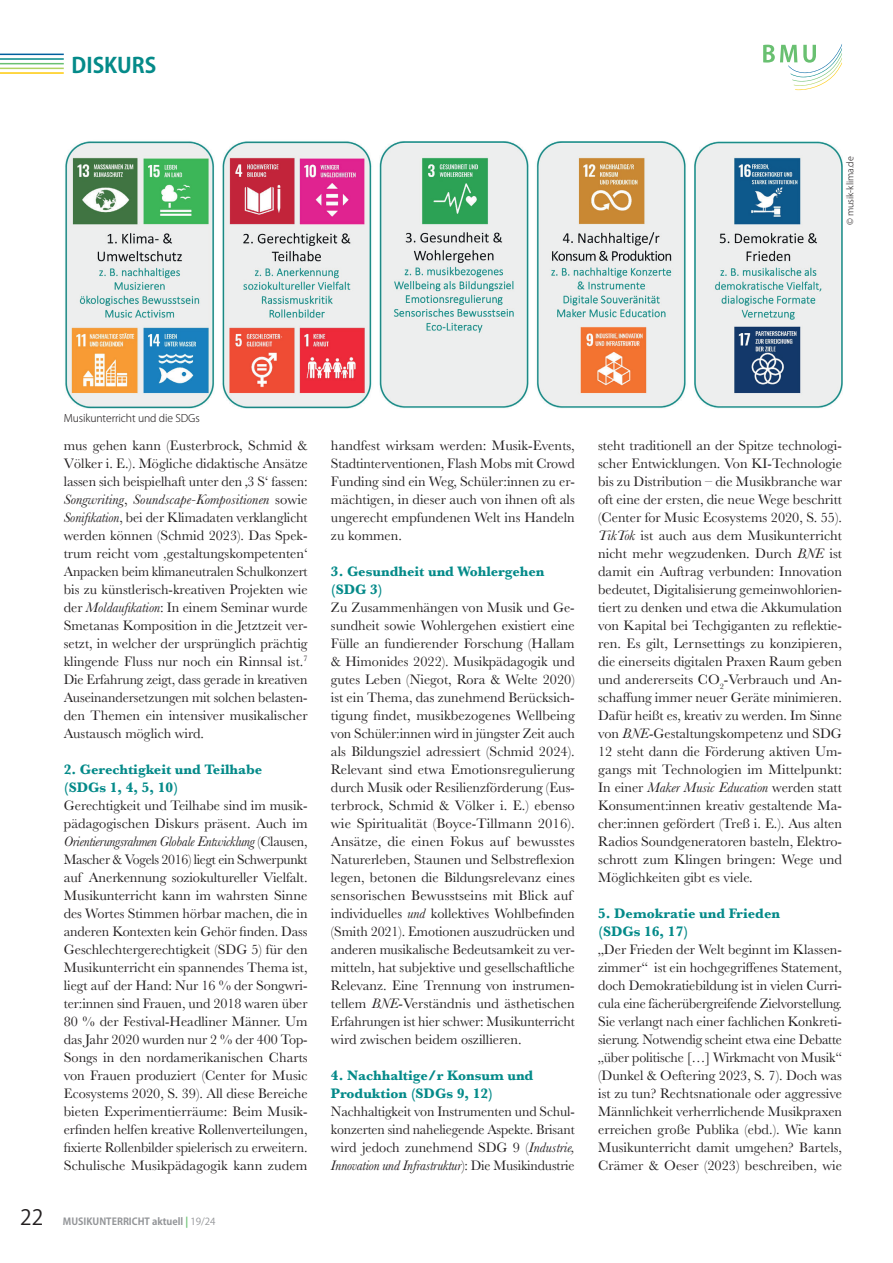
<style>
.page{position:relative;width:893px;height:1263px;background:#fff}
.page>*{position:absolute;margin:0;border:0;box-sizing:border-box;transform-origin:0 0}
.t1{font:700 21px "Koz Go Pro";color:#048a89}
.t2{font:14.25px/18px "Baskerville";color:#231f20;text-align:justify}
.t3{font:700 14.25px/18px "Baskerville";color:#048a89}
.t4{font:300 10.5px "Koz Go Pro";letter-spacing:-.01em;color:#231f20}
.t5{font:700 9.75px "Koz Go Pro";color:#939598}
.t6{font:300 9px "Koz Go Pro";color:#231f20}
.s1{font-style:italic}
.s2{font-weight:400;font-size:21px;color:#231f20}
.s3{color:#69c071}
.s4{font-weight:400}
</style>
<div class="page">
<hr style="left:0;top:72px;width:64px;height:2px;background:#feca0a">
<hr style="left:0;top:68px;width:64px;height:1px;background:#b0d360">
<hr style="left:0;top:63px;width:64px;height:1px;background:#69c071">
<hr style="left:0;top:58px;width:64px;height:2px;background:#048a89">
<hr style="left:0;top:54px;width:64px;height:1px;background:#00609e">
<svg style="left:763px;top:44px;width:79px;height:46px"></svg>
<img style="left:65px;top:141px;width:778px;height:268px">
<h1 class="t1" style="left:72px;top:51px;width:86px">DISKURS</h1>
<p class="t6" style="left:844px;top:225px;width:71px;rotate:-90deg">© musik-klima.de</p>
<p class="t4" style="left:64px;top:412px;width:137px">Musikunterricht und die SDGs</p>
<p class="t2" style="left:64px;top:437px;width:245px">mus gehen kann (Eusterbrock, Schmid &amp; Völker i. E.). Mögliche didaktische Ansätze lassen sich beispielhaft unter den ‚3 S‘ fassen:<br><span class="s1">Songwriting</span>, <span class="s1">Soundscape-Kompositionen</span> sowie <span class="s1">Sonifikation</span>, bei der Klimadaten verklanglicht werden können (Schmid 2023). Das Spek&shy;trum reicht vom ,gestaltungskompetenten‘ Anpacken beim klimaneutralen Schulkonzert bis zu künstlerisch-kreativen Projekten wie der <span class="s1">Moldaufikation</span>: In einem Seminar wurde Smetanas Komposition in die Jetztzeit ver&shy;setzt, in welcher der ursprünglich prächtig klingende Fluss nur noch ein Rinnsal ist.<sup>7<br></sup>Die Erfahrung zeigt, dass gerade in kreativen Auseinandersetzungen mit solchen belasten&shy;den Themen ein intensiver musikalischer Austausch möglich wird.</p>
<p class="t3" style="left:64px;top:760px;width:200px">2. Gerechtigkeit und Teilhabe (SDGs 1, 4, 5, 10)</p>
<p class="t2" style="left:64px;top:797px;width:245px">Gerechtigkeit und Teilhabe sind im musik&shy;pädagogischen Diskurs präsent. Auch im <span class="s1">Orientierungsrahmen Globale Entwicklung</span> (Clausen, Mascher &amp; Vogels 2016) liegt ein Schwerpunkt auf Anerkennung soziokultureller Vielfalt.<br>Musikunterricht kann im wahrsten Sinne des Wortes Stimmen hörbar machen, die in anderen Kontexten kein Gehör finden. Dass Geschlechtergerechtigkeit (SDG 5) für den Musikunterricht ein spannendes Thema ist, liegt auf der Hand: Nur 16 % der Songwri&shy;ter:innen sind Frauen, und 2018 waren über 80 % der Festival-Headliner Männer. Um das Jahr 2020 wurden nur 2 % der 400 Top-Songs in den nordamerikanischen Charts von Frauen produziert (Center for Music Ecosystems 2020, S. 39). All diese Bereiche bieten Experimentierräume: Beim Musik&shy;erfinden helfen kreative Rollenverteilungen, fixierte Rollenbilder spielerisch zu erweitern.<br>Schulische Musikpädagogik kann zudem</p>
<p class="t5" style="left:20px;top:1215px;width:197px"><span class="s2">22</span> MUSIKUNTERRICHT aktuell <span class="s3">|</span> <span class="s4">19/24</span></p>
<p class="t2" style="left:331px;top:437px;width:245px">handfest wirksam werden: Musik-Events, Stadtinterventionen, Flash Mobs mit Crowd Funding sind ein Weg, Schüler:innen zu er&shy;mächtigen, in dieser auch von ihnen oft als ungerecht empfundenen Welt ins Handeln zu kommen.</p>
<p class="t3" style="left:331px;top:562px;width:215px">3. Gesundheit und Wohlergehen (SDG 3)</p>
<p class="t2" style="left:331px;top:599px;width:245px;text-align:left">Zu Zusammenhängen von Musik und Ge&shy;sundheit sowie Wohlergehen existiert eine Fülle an fundierender Forschung (Hallam &amp; Himonides 2022). Musikpädagogik und gutes Leben (Niegot, Rora &amp; Welte 2020) ist ein Thema, das zunehmend Berücksich&shy;tigung findet, musikbezogenes Wellbeing von Schüler:innen wird in jüngster Zeit auch als Bildungsziel adressiert (Schmid 2024).<br>Relevant sind etwa Emotionsregulierung durch Musik oder Resilienzförderung (Eus&shy;terbrock, Schmid &amp; Völker i. E.) ebenso wie Spiritualität (Boyce-Tillmann 2016).<br>Ansätze, die einen Fokus auf bewusstes Naturerleben, Staunen und Selbstreflexion legen, betonen die Bildungsrelevanz eines sensorischen Bewusstseins mit Blick auf individuelles <span class="s1">und</span> kollektives Wohlbefinden (Smith 2021). Emotionen auszudrücken und anderen musikalische Bedeutsamkeit zu ver&shy;mitteln, hat subjektive und gesellschaftliche Relevanz. Eine Trennung von instrumen&shy;tellem <span class="s1">BNE</span>-Verständnis und ästhetischen Erfahrungen ist hier schwer: Musikunterricht wird zwischen beidem oszillieren.</p>
<p class="t3" style="left:331px;top:1066px;width:204px">4. Nachhaltige/r Konsum und<br>Produktion (SDGs 9, 12)</p>
<p class="t2" style="left:331px;top:1103px;width:245px">Nachhaltigkeit von Instrumenten und Schul&shy;konzerten sind naheliegende Aspekte. Brisant wird jedoch zunehmend SDG 9 (<span class="s1">Industrie, Innovation und Infrastruktur</span>): Die Musikindustrie</p>
<p class="t2" style="left:598px;top:437px;width:245px">steht traditionell an der Spitze technologi&shy;scher Entwicklungen. Von KI-Technologie bis zu Distribution – die Musikbranche war oft eine der ersten, die neue Wege beschritt (Center for Music Ecosystems 2020, S. 55).<br><span class="s1">TikTok</span> ist auch aus dem Musikunterricht nicht mehr wegzudenken. Durch <span class="s1">BNE</span> ist damit ein Auftrag verbunden: Innovation bedeutet, Digitalisierung gemeinwohlorien&shy;tiert zu denken und etwa die Akkumulation von Kapital bei Techgiganten zu reflektie&shy;ren. Es gilt, Lernsettings zu konzipieren, die einerseits digitalen Praxen Raum geben und andererseits CO<sub>2</sub>-Verbrauch und An&shy;schaffung immer neuer Geräte minimieren.<br>Dafür heißt es, kreativ zu werden. Im Sinne von <span class="s1">BNE</span>-Gestaltungskompetenz und SDG 12 steht dann die Förderung aktiven Um&shy;gangs mit Technologien im Mittelpunkt:<br>In einer <span class="s1">Maker Music Education</span> werden statt Konsument:innen kreativ gestaltende Ma&shy;cher:innen gefördert (Treß i. E.). Aus alten Radios Soundgeneratoren basteln, Elektro&shy;schrott zum Klingen bringen: Wege und Möglichkeiten gibt es viele.</p>
<p class="t3" style="left:598px;top:904px;width:183px">5. Demokratie und Frieden (SDGs 16, 17)</p>
<p class="t2" style="left:598px;top:941px;width:245px">„Der Frieden der Welt beginnt im Klassen&shy;zimmer“ ist ein hochgegriffenes Statement, doch Demokratiebildung ist in vielen Curri&shy;cula eine fächerübergreifende Zielvorstellung.<br>Sie verlangt nach einer fachlichen Konkreti&shy;sierung. Notwendig scheint etwa eine Debatte „über politische […] Wirkmacht von Musik“ (Dunkel &amp; Oeftering 2023, S. 7). Doch was ist zu tun? Rechtsnationale oder aggressive Männlichkeit verherrlichende Musikpraxen erreichen große Publika (ebd.). Wie kann Musikunterricht damit umgehen? Bartels, Crämer &amp; Oeser (2023) beschreiben, wie</p>
</div>
